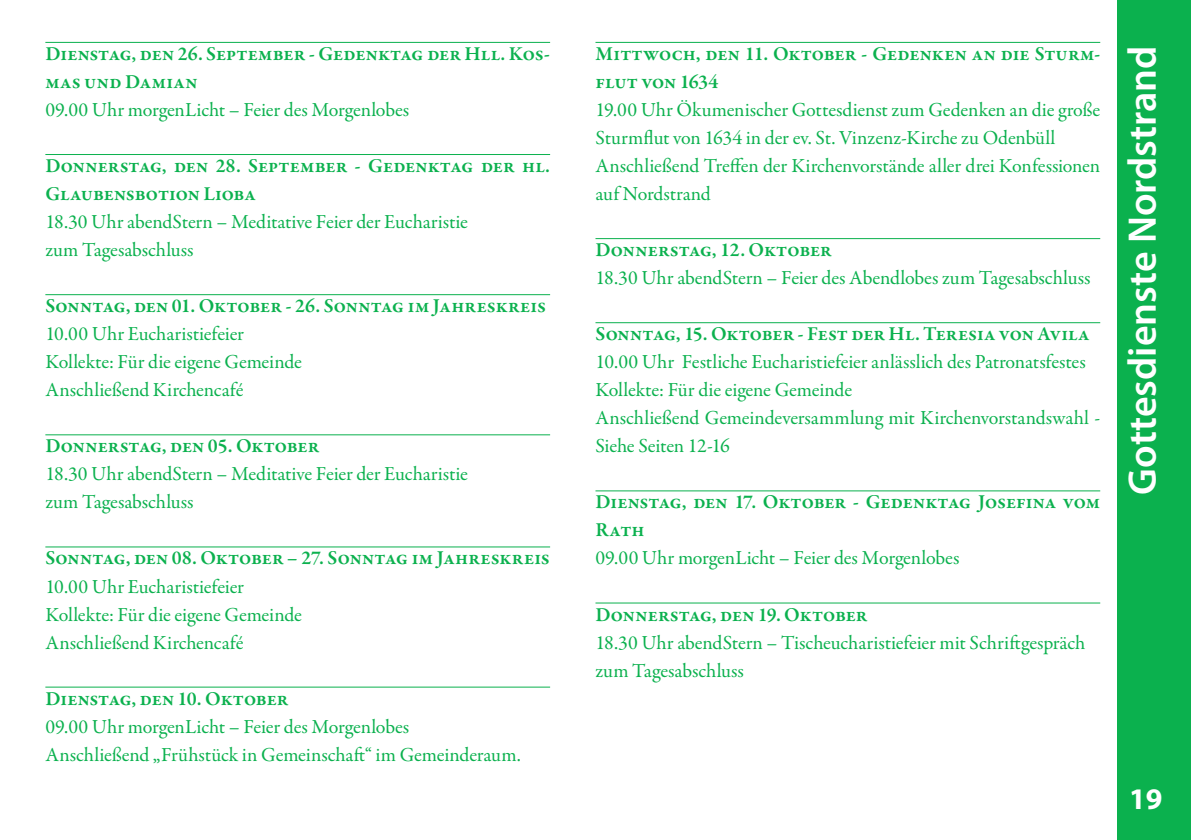
<style>
.page{position:relative;width:1191px;height:840px;background:#fff}
.page>*{position:absolute;margin:0;border:0;box-sizing:border-box;transform-origin:0 0}
.t1{font:600 40px "Myriad Pro";color:#fff}
.t2{font:700 30px "Myriad Pro";color:#fff}
.t3{font:20px/28px "Garamond Premr Pro";letter-spacing:-.005em;color:#0bb14e}
.t4{font:600 20px/28px "Garamond Premr Pro";letter-spacing:-.005em;color:#0bb14e}
</style>
<div class="page">
<div style="left:1117px;top:0;width:74px;height:839px;background:#0bb14e"></div>
<hr style="left:45px;top:42px;width:505px;height:1px;background:#0bb14e">
<hr style="left:45px;top:154px;width:505px;height:1px;background:#0bb14e">
<hr style="left:45px;top:294px;width:505px;height:1px;background:#0bb14e">
<hr style="left:45px;top:434px;width:505px;height:1px;background:#0bb14e">
<hr style="left:45px;top:546px;width:505px;height:1px;background:#0bb14e">
<hr style="left:45px;top:686px;width:505px;height:1px;background:#0bb14e">
<hr style="left:595px;top:42px;width:505px;height:1px;background:#0bb14e">
<hr style="left:595px;top:238px;width:505px;height:1px;background:#0bb14e">
<hr style="left:595px;top:322px;width:505px;height:1px;background:#0bb14e">
<hr style="left:595px;top:490px;width:505px;height:1px;background:#0bb14e">
<hr style="left:595px;top:602px;width:505px;height:1px;background:#0bb14e">
<p class="t4" style="left:45px;top:40px;width:506px">Dienstag, den 26. September - Gedenktag der Hll. Kos&shy;mas und Damian</p>
<p class="t3" style="left:45px;top:96px;width:365px">09.00 Uhr morgenLicht – Feier des Morgenlobes</p>
<p class="t4" style="left:45px;top:152px;width:506px">Donnerstag, den 28. September - Gedenktag der hl.<br>Glaubensbotion Lioba</p>
<p class="t3" style="left:45px;top:208px;width:424px">18.30 Uhr abendStern – Meditative Feier der Eucharistie zum Tagesabschluss</p>
<p class="t4" style="left:45px;top:292px;width:502px">Sonntag, den 01. Oktober - 26. Sonntag im Jahreskreis</p>
<p class="t3" style="left:45px;top:320px;width:258px">10.00 Uhr Eucharistiefeier<br>Kollekte: Für die eigene Gemeinde<br>Anschließend Kirchencafé</p>
<p class="t4" style="left:45px;top:432px;width:275px">Donnerstag, den 05. Oktober</p>
<p class="t3" style="left:45px;top:460px;width:424px">18.30 Uhr abendStern – Meditative Feier der Eucharistie zum Tagesabschluss</p>
<p class="t4" style="left:45px;top:544px;width:506px">Sonntag, den 08. Oktober – 27. Sonntag im Jahreskreis</p>
<p class="t3" style="left:45px;top:572px;width:258px">10.00 Uhr Eucharistiefeier<br>Kollekte: Für die eigene Gemeinde<br>Anschließend Kirchencafé</p>
<p class="t4" style="left:45px;top:684px;width:244px">Dienstag, den 10. Oktober</p>
<p class="t3" style="left:45px;top:712px;width:477px">09.00 Uhr morgenLicht – Feier des Morgenlobes<br>Anschließend „Frühstück in Gemeinschaft“ im Gemeinderaum.</p>
<p class="t4" style="left:595px;top:40px;width:506px">Mittwoch, den 11. Oktober - Gedenken an die Sturm&shy;flut von 1634</p>
<p class="t3" style="left:595px;top:96px;width:506px">19.00 Uhr Ökumenischer Gottesdienst zum Gedenken an die große Sturmflut von 1634 in der ev. St. Vinzenz-Kirche zu Odenbüll Anschließend Treffen der Kirchenvorstände aller drei Konfessionen auf Nordstrand</p>
<p class="t4" style="left:595px;top:236px;width:238px">Donnerstag, 12. Oktober</p>
<p class="t3" style="left:595px;top:264px;width:496px">18.30 Uhr abendStern – Feier des Abendlobes zum Tagesabschluss</p>
<p class="t4" style="left:595px;top:320px;width:495px">Sonntag, 15. Oktober - Fest der Hl. Teresia von Avila</p>
<p class="t3" style="left:595px;top:348px;width:506px">10.00 Uhr Festliche Eucharistiefeier anlässlich des Patronatsfestes Kollekte: Für die eigene Gemeinde<br>Anschließend Gemeindeversammlung mit Kirchenvorstandswahl - Siehe Seiten 12-16</p>
<p class="t4" style="left:595px;top:488px;width:506px">Dienstag, den 17. Oktober - Gedenktag Josefina vom<br>Rath</p>
<p class="t3" style="left:595px;top:544px;width:365px">09.00 Uhr morgenLicht – Feier des Morgenlobes</p>
<p class="t4" style="left:595px;top:600px;width:273px">Donnerstag, den 19. Oktober</p>
<p class="t3" style="left:595px;top:628px;width:491px">18.30 Uhr abendStern – Tischeucharistiefeier mit Schriftgespräch zum Tagesabschluss</p>
<h1 class="t1" style="left:1116px;top:494px;width:450px;rotate:-90deg">Gottesdienste Nordstrand</h1>
<h2 class="t2" style="left:1129px;top:778px;width:35px">19</h2>
</div>
